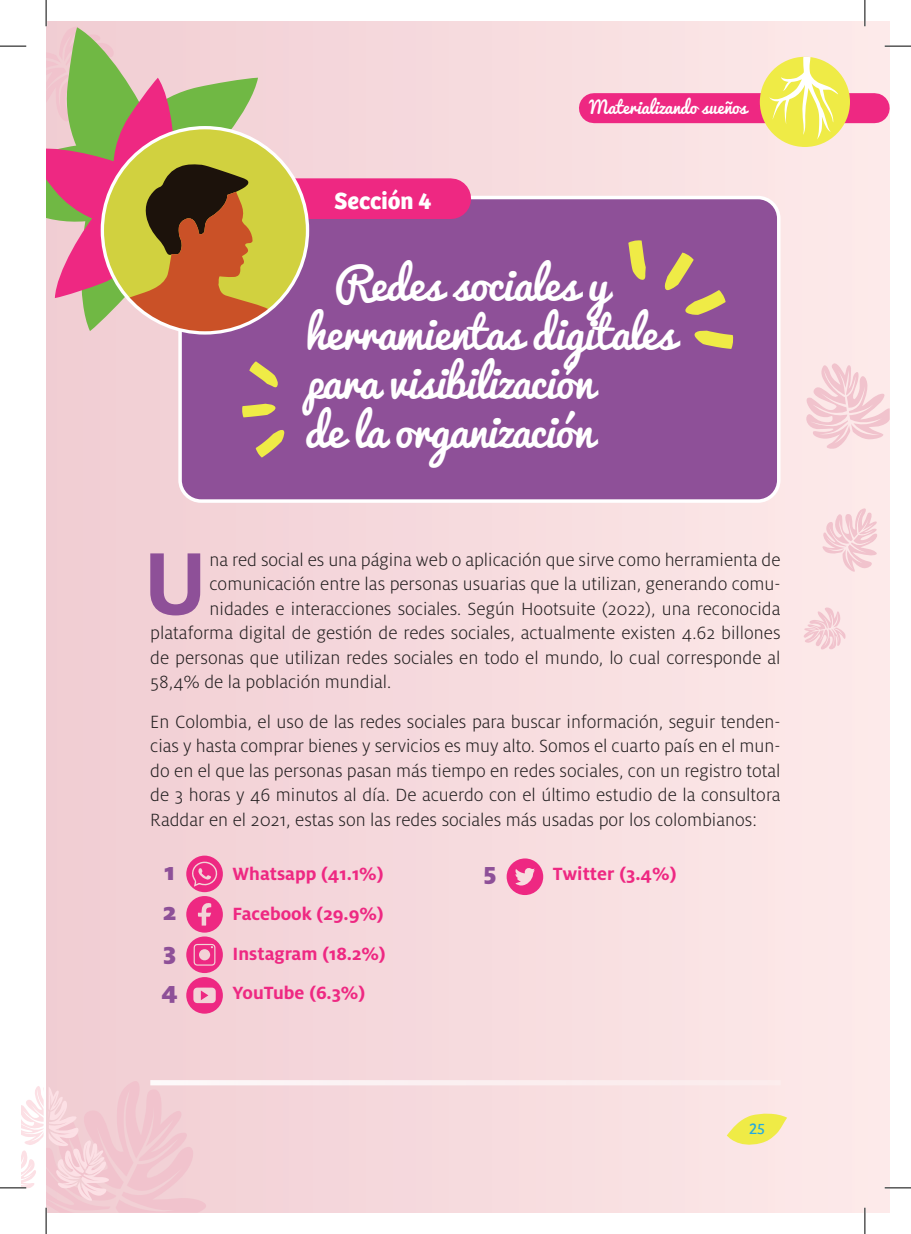
<style>
.page{position:relative;width:911px;height:1234px;background:#fff}
.page>*{position:absolute;margin:0;border:0;box-sizing:border-box;transform-origin:0 0}
.t1{font:700 98.17px "Milo OT";color:#8e5098}
.t2{font:43.75px/49px "Pacifico";letter-spacing:-.02em;color:#fff}
.t3{font:900 26.25px "Milo OT";color:#8e5098}
.t4{font:700 23.97px "Bree";color:#fff}
.t5{font:300 19.6px/24.5px "Milo OT";color:#231f20;text-align:justify}
.t6{font:700 19.6px "Milo OT";color:#ee2882}
.t7{font:17.5px "Pacifico";color:#fff}
.t8{font:15.75px "Bree";color:#24aae1}
</style>
<div class="page">
<div style="left:46px;top:21px;width:843px;height:1191px;background:linear-gradient(to right,#f0cdd3,#fde9ea)"></div>
<svg style="left:804px;top:361px;width:85px;height:89px;background:#f7d9dd"></svg>
<svg style="left:819px;top:508px;width:59px;height:64px;background:#f7d9dd"></svg>
<svg style="left:802px;top:606px;width:44px;height:44px;background:#f7d9dd"></svg>
<div style="left:180px;top:197px;width:599px;height:304px;background:#8e5098;border-radius:21px"></div>
<div style="left:178px;top:196px;width:602px;height:306px;border:4px solid #fff;border-radius:21px"></div>
<div style="left:290px;top:178px;width:161px;height:41px;background:#ee2882"></div>
<svg style="left:664px;top:252px;width:61px;height:63px"></svg>
<svg style="left:694px;top:330px;width:39px;height:19px"></svg>
<svg style="left:628px;top:240px;width:18px;height:40px"></svg>
<svg style="left:242px;top:403px;width:34px;height:14px"></svg>
<svg style="left:256px;top:430px;width:29px;height:27px"></svg>
<svg style="left:249px;top:361px;width:29px;height:26px"></svg>
<svg style="left:186px;top:855px;width:37px;height:158px;background:#ef6fa5"></svg>
<svg style="left:506px;top:858px;width:37px;height:36px"></svg>
<div style="left:150px;top:1079px;width:630px;height:6px;background:#fbeeef"></div>
<div style="left:594px;top:93px;width:280px;height:30px;background:#ee2882"></div>
<div style="left:760px;top:57px;width:90px;height:90px;background:#efeb46;border-radius:50%"></div>
<svg style="left:769px;top:57px;width:69px;height:82px"></svg>
<svg style="left:727px;top:1112px;width:60px;height:36px;background:#f3e889"></svg>
<hr style="left:884px;top:45px;width:27px;height:2px;background:#fff">
<hr style="left:884px;top:1186px;width:27px;height:2px;background:#fff">
<hr style="left:864px;top:0;width:2px;height:26px;background:#fff">
<hr style="left:864px;top:1207px;width:2px;height:26px;background:#fff">
<svg style="left:0;top:46px;width:26px;height:1px"></svg>
<svg style="left:884px;top:46px;width:27px;height:1px"></svg>
<svg style="left:884px;top:1187px;width:27px;height:1px"></svg>
<svg style="left:46px;top:0;width:253px;height:333px;background:#c8a67e"></svg>
<svg style="left:0;top:1078px;width:211px;height:155px"></svg>
<svg style="left:864px;top:0;width:1px;height:26px"></svg>
<svg style="left:864px;top:1207px;width:1px;height:26px"></svg>
<p class="t4" style="left:335px;top:182px;width:98px">Sección 4</p>
<p class="t7" style="left:589px;top:98px;width:159px">Materializando sueños</p>
<h2 class="t2" style="left:305px;top:261px;width:372px;text-indent:30px">Redes sociales y herramientas digitales para visibilización<br>de la organización</h2>
<h1 class="t1" style="left:143px;top:528px;width:66px">U</h1>
<p class="t5" style="left:210px;top:547px;width:572px">na red social es una página web o aplicación que sirve como herramienta de</p>
<p class="t5" style="left:210px;top:572px;width:572px">comunicación entre las personas usuarias que la utilizan, generando comu-</p>
<p class="t5" style="left:210px;top:596px;width:572px">nidades e interacciones sociales. Según Hootsuite (2022), una reconocida</p>
<p class="t5" style="left:150px;top:621px;width:632px">plataforma digital de gestión de redes sociales, actualmente existen 4.62 billones</p>
<p class="t5" style="left:150px;top:645px;width:632px">de personas que utilizan redes sociales en todo el mundo, lo cual corresponde al</p>
<p class="t5" style="left:150px;top:670px;width:242px">58,4% de la población mundial.</p>
<p class="t5" style="left:150px;top:709px;width:632px">En Colombia, el uso de las redes sociales para buscar información, seguir tenden&shy;cias y hasta comprar bienes y servicios es muy alto. Somos el cuarto país en el mun&shy;do en el que las personas pasan más tiempo en redes sociales, con un registro total de 3 horas y 46 minutos al día. De acuerdo con el último estudio de la consultora Raddar en el 2021, estas son las redes sociales más usadas por los colombianos:</p>
<h3 class="t3" style="left:164px;top:856px;width:12px">1</h3>
<p class="t6" style="left:233px;top:862px;width:152px">Whatsapp (41.1%)</p>
<h3 class="t3" style="left:163px;top:896px;width:14px">2</h3>
<p class="t6" style="left:233px;top:902px;width:153px">Facebook (29.9%)</p>
<h3 class="t3" style="left:163px;top:935px;width:14px">3</h3>
<p class="t6" style="left:233px;top:942px;width:155px">Instagram (18.2%)</p>
<h3 class="t3" style="left:161px;top:975px;width:18px">4</h3>
<p class="t6" style="left:233px;top:981px;width:134px">YouTube (6.3%)</p>
<h3 class="t3" style="left:483px;top:856px;width:14px">5</h3>
<p class="t6" style="left:553px;top:862px;width:125px">Twitter (3.4%)</p>
<p class="t8" style="left:749px;top:1116px;width:17px">25</p>
</div>
